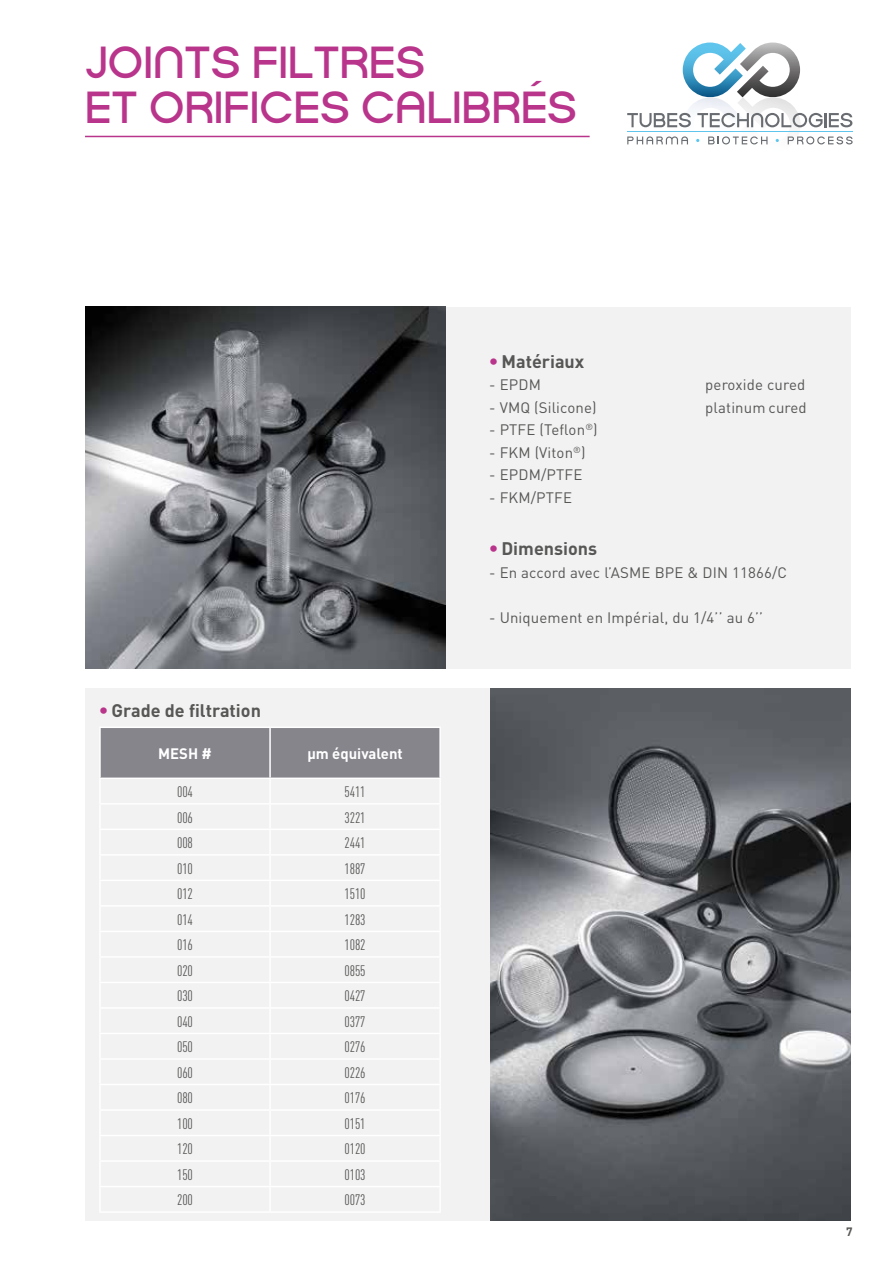
<style>
.page{position:relative;width:893px;height:1263px;background:#fff}
.page>*{position:absolute;margin:0;border:0;box-sizing:border-box;transform-origin:0 0}
.t1{font:45px/45px "gpkn";color:#b9348b}
.t2{font:700 18px "DIN";color:#575756}
.t3{font:15px "DIN";letter-spacing:.01em;color:#575756}
.t4{font:15px "DIN Cond";letter-spacing:-.01em;color:#575756}
.t5{font:700 15px "DIN";color:#fff}
.t6{font:700 12px "DIN";color:#575756}
.s1{font-family:"Helvetica Neue";font-stretch:condensed;color:#b9348b}
</style>
<div class="page">
<svg style="left:683px;top:43px;width:117px;height:54px"></svg>
<img style="left:683px;top:97px;width:54px;height:48px">
<img style="left:737px;top:97px;width:63px;height:48px">
<svg style="left:627px;top:113px;width:64px;height:14px"></svg>
<svg style="left:697px;top:113px;width:126px;height:14px"></svg>
<hr style="left:824px;top:113px;width:3px;height:14px;background:#696d72">
<svg style="left:829px;top:113px;width:23px;height:14px"></svg>
<svg style="left:627px;top:136px;width:61px;height:8px"></svg>
<svg style="left:708px;top:136px;width:59px;height:8px"></svg>
<svg style="left:788px;top:136px;width:65px;height:8px"></svg>
<hr style="left:627px;top:131px;width:225px;height:1px;background:#60c5ed">
<hr style="left:85px;top:136px;width:505px;height:1px;background:#b9348b">
<img style="left:85px;top:307px;width:360px;height:361px">
<img style="left:490px;top:688px;width:360px;height:532px">
<div style="left:85px;top:688px;width:405px;height:532px;background:#f2f2f2"></div>
<div style="left:446px;top:307px;width:404px;height:361px;background:#f2f2f2"></div>
<div style="left:101px;top:728px;width:338px;height:49px;background:#86858c"></div>
<hr style="left:99px;top:726px;width:171px;height:2px;background:#fff">
<hr style="left:270px;top:726px;width:171px;height:2px;background:#fff">
<hr style="left:269px;top:728px;width:2px;height:49px;background:#fff">
<hr style="left:439px;top:728px;width:2px;height:49px;background:#fff">
<hr style="left:99px;top:728px;width:2px;height:49px;background:#fff">
<hr style="left:99px;top:777px;width:171px;height:2px;background:#fff">
<hr style="left:99px;top:779px;width:2px;height:24px;background:#fff">
<hr style="left:270px;top:777px;width:171px;height:2px;background:#fff">
<hr style="left:269px;top:779px;width:2px;height:24px;background:#fff">
<hr style="left:439px;top:779px;width:2px;height:24px;background:#fff">
<hr style="left:99px;top:803px;width:171px;height:1px;background:#fff">
<hr style="left:99px;top:804px;width:2px;height:24px;background:#fff">
<hr style="left:270px;top:803px;width:171px;height:1px;background:#fff">
<hr style="left:269px;top:804px;width:2px;height:24px;background:#fff">
<hr style="left:439px;top:804px;width:2px;height:24px;background:#fff">
<hr style="left:99px;top:828px;width:171px;height:2px;background:#fff">
<hr style="left:99px;top:830px;width:2px;height:24px;background:#fff">
<hr style="left:270px;top:828px;width:171px;height:2px;background:#fff">
<hr style="left:269px;top:830px;width:2px;height:24px;background:#fff">
<hr style="left:439px;top:830px;width:2px;height:24px;background:#fff">
<hr style="left:99px;top:854px;width:171px;height:2px;background:#fff">
<hr style="left:99px;top:856px;width:2px;height:24px;background:#fff">
<hr style="left:270px;top:854px;width:171px;height:2px;background:#fff">
<hr style="left:269px;top:856px;width:2px;height:24px;background:#fff">
<hr style="left:439px;top:856px;width:2px;height:24px;background:#fff">
<hr style="left:99px;top:880px;width:171px;height:1px;background:#fff">
<hr style="left:99px;top:881px;width:2px;height:24px;background:#fff">
<hr style="left:270px;top:880px;width:171px;height:1px;background:#fff">
<hr style="left:269px;top:881px;width:2px;height:24px;background:#fff">
<hr style="left:439px;top:881px;width:2px;height:24px;background:#fff">
<hr style="left:99px;top:905px;width:171px;height:2px;background:#fff">
<hr style="left:99px;top:907px;width:2px;height:24px;background:#fff">
<hr style="left:270px;top:905px;width:171px;height:2px;background:#fff">
<hr style="left:269px;top:907px;width:2px;height:24px;background:#fff">
<hr style="left:439px;top:907px;width:2px;height:24px;background:#fff">
<hr style="left:99px;top:931px;width:171px;height:1px;background:#fff">
<hr style="left:99px;top:932px;width:2px;height:24px;background:#fff">
<hr style="left:270px;top:931px;width:171px;height:1px;background:#fff">
<hr style="left:269px;top:932px;width:2px;height:24px;background:#fff">
<hr style="left:439px;top:932px;width:2px;height:24px;background:#fff">
<hr style="left:99px;top:956px;width:171px;height:2px;background:#fff">
<hr style="left:99px;top:958px;width:2px;height:24px;background:#fff">
<hr style="left:270px;top:956px;width:171px;height:2px;background:#fff">
<hr style="left:269px;top:958px;width:2px;height:24px;background:#fff">
<hr style="left:439px;top:958px;width:2px;height:24px;background:#fff">
<hr style="left:99px;top:982px;width:171px;height:1px;background:#fff">
<hr style="left:99px;top:983px;width:2px;height:24px;background:#fff">
<hr style="left:270px;top:982px;width:171px;height:1px;background:#fff">
<hr style="left:269px;top:983px;width:2px;height:24px;background:#fff">
<hr style="left:439px;top:983px;width:2px;height:24px;background:#fff">
<hr style="left:99px;top:1007px;width:171px;height:2px;background:#fff">
<hr style="left:99px;top:1009px;width:2px;height:24px;background:#fff">
<hr style="left:270px;top:1007px;width:171px;height:2px;background:#fff">
<hr style="left:269px;top:1009px;width:2px;height:24px;background:#fff">
<hr style="left:439px;top:1009px;width:2px;height:24px;background:#fff">
<hr style="left:99px;top:1033px;width:171px;height:1px;background:#fff">
<hr style="left:99px;top:1034px;width:2px;height:24px;background:#fff">
<hr style="left:270px;top:1033px;width:171px;height:1px;background:#fff">
<hr style="left:269px;top:1034px;width:2px;height:24px;background:#fff">
<hr style="left:439px;top:1034px;width:2px;height:24px;background:#fff">
<hr style="left:99px;top:1058px;width:171px;height:2px;background:#fff">
<hr style="left:99px;top:1060px;width:2px;height:24px;background:#fff">
<hr style="left:270px;top:1058px;width:171px;height:2px;background:#fff">
<hr style="left:269px;top:1060px;width:2px;height:24px;background:#fff">
<hr style="left:439px;top:1060px;width:2px;height:24px;background:#fff">
<hr style="left:99px;top:1084px;width:171px;height:1px;background:#fff">
<hr style="left:99px;top:1085px;width:2px;height:24px;background:#fff">
<hr style="left:270px;top:1084px;width:171px;height:1px;background:#fff">
<hr style="left:269px;top:1085px;width:2px;height:24px;background:#fff">
<hr style="left:439px;top:1085px;width:2px;height:24px;background:#fff">
<hr style="left:99px;top:1109px;width:171px;height:2px;background:#fff">
<hr style="left:99px;top:1111px;width:2px;height:24px;background:#fff">
<hr style="left:270px;top:1109px;width:171px;height:2px;background:#fff">
<hr style="left:269px;top:1111px;width:2px;height:24px;background:#fff">
<hr style="left:439px;top:1111px;width:2px;height:24px;background:#fff">
<hr style="left:99px;top:1135px;width:171px;height:1px;background:#fff">
<hr style="left:99px;top:1136px;width:2px;height:24px;background:#fff">
<hr style="left:270px;top:1135px;width:171px;height:1px;background:#fff">
<hr style="left:269px;top:1136px;width:2px;height:24px;background:#fff">
<hr style="left:439px;top:1136px;width:2px;height:24px;background:#fff">
<hr style="left:99px;top:1160px;width:171px;height:2px;background:#fff">
<hr style="left:99px;top:1162px;width:2px;height:24px;background:#fff">
<hr style="left:270px;top:1160px;width:171px;height:2px;background:#fff">
<hr style="left:269px;top:1162px;width:2px;height:24px;background:#fff">
<hr style="left:439px;top:1162px;width:2px;height:24px;background:#fff">
<hr style="left:99px;top:1186px;width:171px;height:1px;background:#fff">
<hr style="left:99px;top:1187px;width:2px;height:24px;background:#fff">
<hr style="left:270px;top:1186px;width:171px;height:1px;background:#fff">
<hr style="left:269px;top:1187px;width:2px;height:24px;background:#fff">
<hr style="left:439px;top:1187px;width:2px;height:24px;background:#fff">
<hr style="left:99px;top:1211px;width:171px;height:2px;background:#fff">
<hr style="left:270px;top:1211px;width:171px;height:2px;background:#fff">
<h1 class="t1" style="left:85px;top:40px;width:493px">JOINTS FILTRES<br>ET ORIFICES CALIBRÉS</h1>
<p class="t2" style="left:99px;top:698px;width:163px"><span class="s1">•</span> Grade de filtration</p>
<p class="t5" style="left:158px;top:744px;width:55px">MESH #</p>
<p class="t5" style="left:307px;top:744px;width:97px">μm équivalent</p>
<p class="t4" style="left:177px;top:783px;width:17px">004</p>
<p class="t4" style="left:345px;top:783px;width:23px">5411</p>
<p class="t4" style="left:177px;top:808px;width:17px">006</p>
<p class="t4" style="left:345px;top:808px;width:23px">3221</p>
<p class="t4" style="left:177px;top:834px;width:17px">008</p>
<p class="t4" style="left:345px;top:834px;width:23px">2441</p>
<p class="t4" style="left:177px;top:859px;width:17px">010</p>
<p class="t4" style="left:345px;top:859px;width:23px">1887</p>
<p class="t4" style="left:177px;top:885px;width:17px">012</p>
<p class="t4" style="left:345px;top:885px;width:23px">1510</p>
<p class="t4" style="left:177px;top:910px;width:17px">014</p>
<p class="t4" style="left:345px;top:910px;width:23px">1283</p>
<p class="t4" style="left:177px;top:936px;width:17px">016</p>
<p class="t4" style="left:345px;top:936px;width:23px">1082</p>
<p class="t4" style="left:177px;top:962px;width:17px">020</p>
<p class="t4" style="left:345px;top:962px;width:23px">0855</p>
<p class="t4" style="left:177px;top:987px;width:17px">030</p>
<p class="t4" style="left:345px;top:987px;width:23px">0427</p>
<p class="t4" style="left:177px;top:1013px;width:17px">040</p>
<p class="t4" style="left:345px;top:1013px;width:23px">0377</p>
<p class="t4" style="left:177px;top:1038px;width:17px">050</p>
<p class="t4" style="left:345px;top:1038px;width:23px">0276</p>
<p class="t4" style="left:177px;top:1064px;width:17px">060</p>
<p class="t4" style="left:345px;top:1064px;width:23px">0226</p>
<p class="t4" style="left:177px;top:1089px;width:17px">080</p>
<p class="t4" style="left:345px;top:1089px;width:23px">0176</p>
<p class="t4" style="left:177px;top:1115px;width:17px">100</p>
<p class="t4" style="left:345px;top:1115px;width:23px">0151</p>
<p class="t4" style="left:177px;top:1140px;width:17px">120</p>
<p class="t4" style="left:345px;top:1140px;width:23px">0120</p>
<p class="t4" style="left:177px;top:1166px;width:17px">150</p>
<p class="t4" style="left:345px;top:1166px;width:23px">0103</p>
<p class="t4" style="left:177px;top:1191px;width:17px">200</p>
<p class="t4" style="left:345px;top:1191px;width:23px">0073</p>
<p class="t2" style="left:489px;top:349px;width:97px"><span class="s1">•</span> Matériaux</p>
<p class="t3" style="left:489px;top:375px;width:53px">- EPDM</p>
<p class="t3" style="left:705px;top:375px;width:102px">peroxide cured</p>
<p class="t3" style="left:489px;top:398px;width:109px">- VMQ (Silicone)</p>
<p class="t3" style="left:705px;top:398px;width:103px">platinum cured</p>
<p class="t3" style="left:489px;top:420px;width:110px">- PTFE (Teflon<sup>®</sup>)</p>
<p class="t3" style="left:489px;top:443px;width:98px">- FKM (Viton<sup>®</sup>)</p>
<p class="t3" style="left:489px;top:465px;width:95px">- EPDM/PTFE</p>
<p class="t3" style="left:489px;top:488px;width:84px">- FKM/PTFE</p>
<p class="t2" style="left:489px;top:537px;width:110px"><span class="s1">•</span> Dimensions</p>
<p class="t3" style="left:489px;top:563px;width:299px">- En accord avec l’ASME BPE &amp; DIN 11866/C</p>
<p class="t3" style="left:489px;top:608px;width:275px">- Uniquement en Impérial, du 1/4’’ au 6’’</p>
<p class="t6" style="left:846px;top:1224px;width:8px">7</p>
</div>
